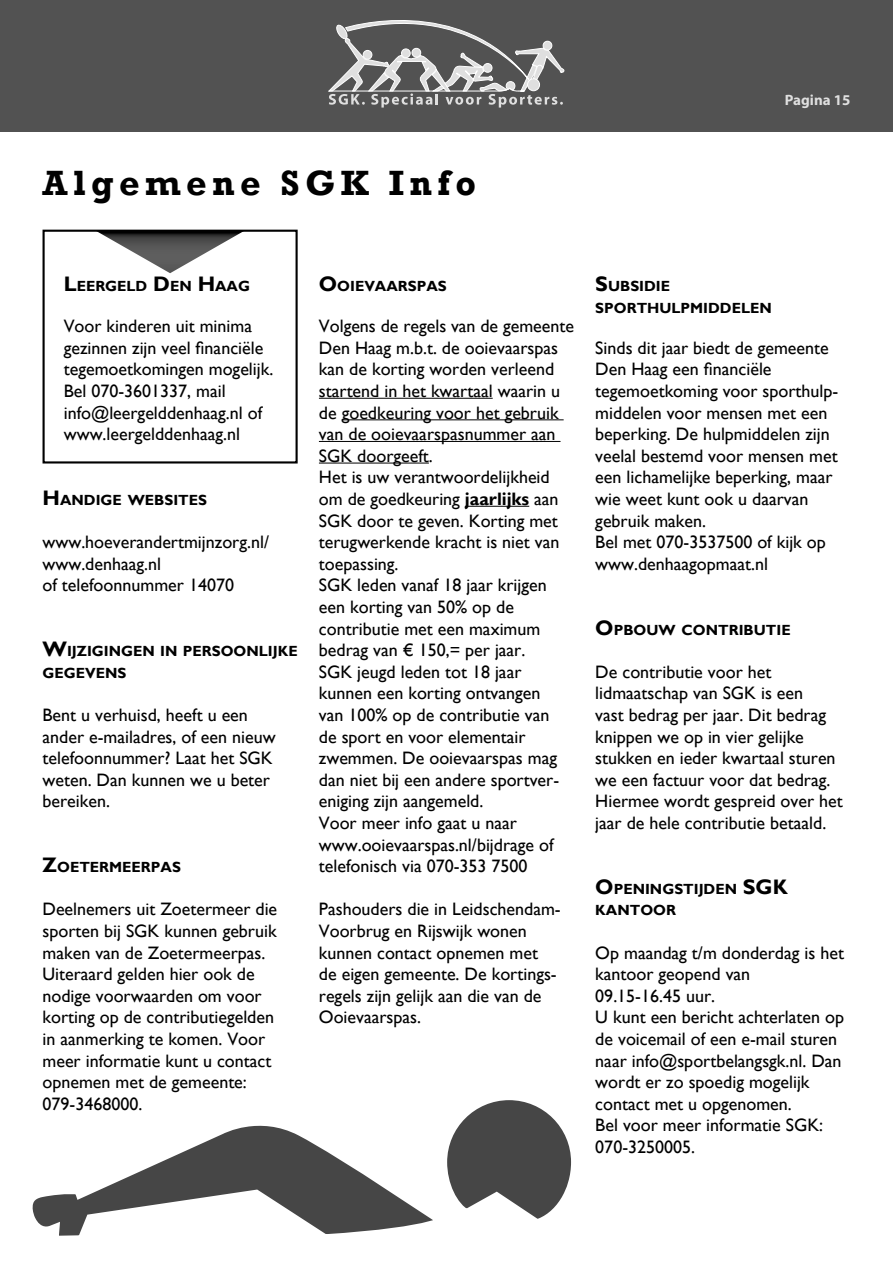
<style>
.page{position:relative;width:893px;height:1263px;background:#fff}
.page>*{position:absolute;margin:0;border:0;box-sizing:border-box;transform-origin:0 0}
.t1{font:700 36px "Rockwell";letter-spacing:.15em;color:#000}
.t2{font:18px/21.6px "Gill Sans";color:#000}
.t3{font:700 15px "Myriad Pro";color:#dfdfdf}
.t4{font:700 14.7px/21.6px "Gill Sans";color:#000}
.s1{font-size:21px}
.s2{font-weight:700}
</style>
<div class="page">
<div style="left:0;top:0;width:893px;height:132px;background:#525252"></div>
<svg style="left:463px;top:1100px;width:109px;height:119px"></svg>
<svg style="left:32px;top:1121px;width:431px;height:115px"></svg>
<svg style="left:100px;top:233px;width:141px;height:40px"></svg>
<div style="left:43px;top:230px;width:255px;height:233px;border:2px solid #000"></div>
<hr style="left:319px;top:398px;width:174px;height:1px;background:#000">
<hr style="left:342px;top:419px;width:222px;height:1px;background:#000">
<hr style="left:319px;top:441px;width:241px;height:1px;background:#000">
<hr style="left:319px;top:463px;width:110px;height:1px;background:#000">
<hr style="left:465px;top:506px;width:64px;height:1px;background:#000">
<svg style="left:328px;top:20px;width:237px;height:88px"></svg>
<h1 class="t1" style="left:43px;top:161px;width:435px">Algemene SGK Info</h1>
<p class="t3" style="left:785px;top:94px;width:67px">Pagina 15</p>
<p class="t4" style="left:64px;top:275px;width:188px"><span class="s1">L</span>EERGELD <span class="s1">D</span>EN <span class="s1">H</span>AAG</p>
<p class="t2" style="left:64px;top:315px;width:211px">Voor kinderen uit minima gezinnen zijn veel financiële tegemoetkomingen mogelijk.<br>Bel 070-3601337, mail info@leergelddenhaag.nl of www.leergelddenhaag.nl</p>
<p class="t4" style="left:43px;top:489px;width:166px"><span class="s1">H</span>ANDIGE WEBSITES</p>
<p class="t2" style="left:43px;top:531px;width:228px">www.hoeverandertmijnzorg.nl/ www.denhaag.nl<br>of telefoonnummer 14070</p>
<p class="t4" style="left:43px;top:640px;width:257px"><span class="s1">W</span>IJZIGINGEN IN PERSOONLIJKE<br>GEGEVENS</p>
<p class="t2" style="left:43px;top:704px;width:235px">Bent u verhuisd, heeft u een ander e-mailadres, of een nieuw telefoonnummer? Laat het SGK weten. Dan kunnen we u beter bereiken.</p>
<p class="t4" style="left:43px;top:856px;width:140px"><span class="s1">Z</span>OETERMEERPAS</p>
<p class="t2" style="left:43px;top:898px;width:236px">Deelnemers uit Zoetermeer die sporten bij SGK kunnen gebruik maken van de Zoetermeerpas.<br>Uiteraard gelden hier ook de nodige voorwaarden om voor korting op de contributiegelden in aanmerking te komen. Voor meer informatie kunt u contact opnemen met de gemeente:<br>079-3468000.</p>
<p class="t4" style="left:319px;top:275px;width:129px"><span class="s1">O</span>OIEVAARSPAS</p>
<p class="t2" style="left:319px;top:315px;width:257px">Volgens de regels van de gemeente<br>Den Haag m.b.t. de ooievaarspas kan de korting worden verleend startend in het kwartaal waarin u de goedkeuring voor het gebruik van de ooievaarspasnummer aan<br>SGK doorgeeft.<br>Het is uw verantwoordelijkheid om de goedkeuring <span class="s2">jaarlijks</span> aan<br>SGK door te geven. Korting met terugwerkende kracht is niet van toepassing.<br>SGK leden vanaf 18 jaar krijgen een korting van 50% op de contributie met een maximum bedrag van € 150,= per jaar.<br>SGK jeugd leden tot 18 jaar kunnen een korting ontvangen<br>van 100% op de contributie van<br>de sport en voor elementair zwemmen. De ooievaarspas mag dan niet bij een andere sportver&shy;eniging zijn aangemeld.<br>Voor meer info gaat u naar www.ooievaarspas.nl/bijdrage of telefonisch via 070-353 7500</p>
<p class="t2" style="left:319px;top:898px;width:243px">Pashouders die in Leidschendam-<br>Voorbrug en Rijswijk wonen kunnen contact opnemen met<br>de eigen gemeente. De kortings&shy;regels zijn gelijk aan die van de<br>Ooievaarspas.</p>
<p class="t4" style="left:595px;top:275px;width:178px"><span class="s1">S</span>UBSIDIE<br>SPORTHULPMIDDELEN</p>
<p class="t2" style="left:595px;top:337px;width:245px">Sinds dit jaar biedt de gemeente<br>Den Haag een financiële tegemoetkoming voor sporthulp&shy;middelen voor mensen met een beperking. De hulpmiddelen zijn veelal bestemd voor mensen met een lichamelijke beperking, maar wie weet kunt ook u daarvan gebruik maken.<br>Bel met 070-3537500 of kijk op www.denhaagopmaat.nl</p>
<p class="t4" style="left:595px;top:619px;width:197px"><span class="s1">O</span>PBOUW CONTRIBUTIE</p>
<p class="t2" style="left:595px;top:661px;width:249px">De contributie voor het lidmaatschap van SGK is een<br>vast bedrag per jaar. Dit bedrag knippen we op in vier gelijke stukken en ieder kwartaal sturen we een factuur voor dat bedrag.<br>Hiermee wordt gespreid over het jaar de hele contributie betaald.</p>
<p class="t4" style="left:595px;top:878px;width:194px"><span class="s1">O</span>PENINGSTIJDEN <span class="s1">SGK<br></span>KANTOOR</p>
<p class="t2" style="left:595px;top:941px;width:250px">Op maandag t/m donderdag is het kantoor geopend van<br>09.15-16.45 uur.<br>U kunt een bericht achterlaten op de voicemail of een e-mail sturen naar info@sportbelangsgk.nl. Dan wordt er zo spoedig mogelijk contact met u opgenomen.<br>Bel voor meer informatie SGK:<br>070-3250005.</p>
</div>
